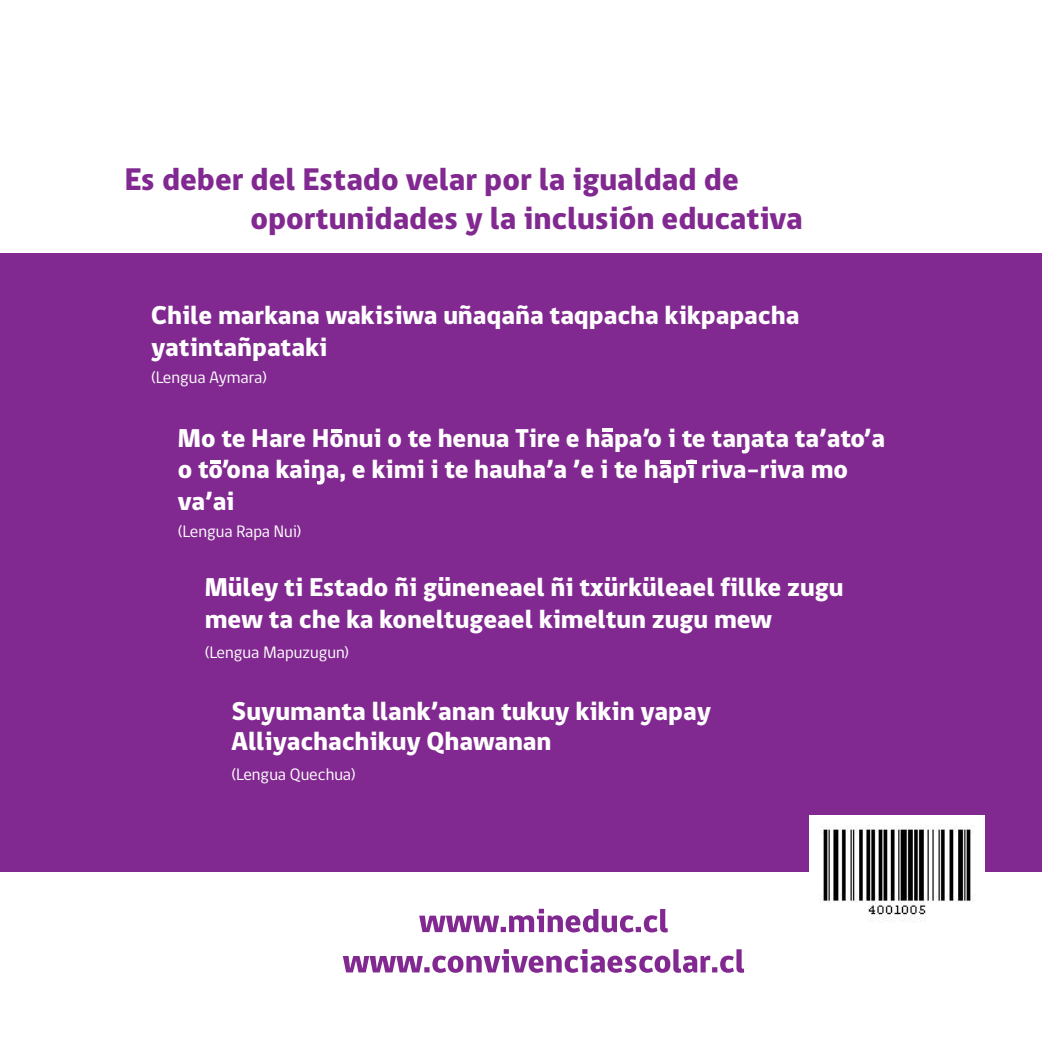
<style>
.page{position:relative;width:1042px;height:1042px;background:#fff}
.page>*{position:absolute;margin:0;border:0;box-sizing:border-box;transform-origin:0 0}
.t1{font:800 32.2px/38.5px "gob CL";color:#812990}
.t2{font:800 26.43px/31.7px "gob CL";color:#fff}
.t3{font:16.97px "gob CL";color:#fff}
</style>
<div class="page">
<div style="left:0;top:253px;width:1042px;height:759px;background:#812990"></div>
<svg style="left:742px;top:447px;width:8px;height:6px"></svg>
<svg style="left:317px;top:478px;width:8px;height:6px"></svg>
<svg style="left:331px;top:429px;width:10px;height:3px"></svg>
<hr style="left:210px;top:460px;width:11px;height:4px;background:#fff">
<hr style="left:661px;top:460px;width:10px;height:4px;background:#fff">
<hr style="left:686px;top:460px;width:11px;height:4px;background:#fff">
<hr style="left:602px;top:428px;width:10px;height:4px;background:#fff">
<div style="left:0;top:872px;width:1042px;height:166px;background:#fff"></div>
<img style="left:810px;top:815px;width:174px;height:108px">
<svg style="left:343px;top:949px;width:401px;height:24px"></svg>
<svg style="left:419px;top:909px;width:249px;height:23px"></svg>
<p class="t1" style="left:250px;top:161px;width:554px;text-indent:-126px">Es deber del Estado velar por la igualdad de oportunidades y la inclusión educativa</p>
<p class="t2" style="left:151px;top:300px;width:649px">Chile markana wakisiwa uñaqaña taqpacha kikpapacha yatintañpataki</p>
<p class="t3" style="left:151px;top:366px;width:117px">(Lengua Aymara)</p>
<p class="t2" style="left:178px;top:423px;width:708px">Mo te Hare Honui o te henua Tire e hapa’o i te tanata ta’ato’a o to’ona kaina, e kimi i te hauha’a ’e i te hapi riva-riva mo va’ai</p>
<p class="t3" style="left:178px;top:520px;width:125px">(Lengua Rapa Nui)</p>
<p class="t2" style="left:205px;top:572px;width:640px">Müley ti Estado ñi güneneael ñi txürküleael fillke zugu mew ta che ka koneltugeael kimeltun zugu mew</p>
<p class="t3" style="left:205px;top:640px;width:146px">(Lengua Mapuzugun)</p>
<p class="t2" style="left:231px;top:696px;width:481px;line-height:30.3px">Suyumanta llank’anan tukuy kikin yapay<br>Alliyachachikuy Qhawanan</p>
<p class="t3" style="left:231px;top:763px;width:126px">(Lengua Quechua)</p>
</div>
